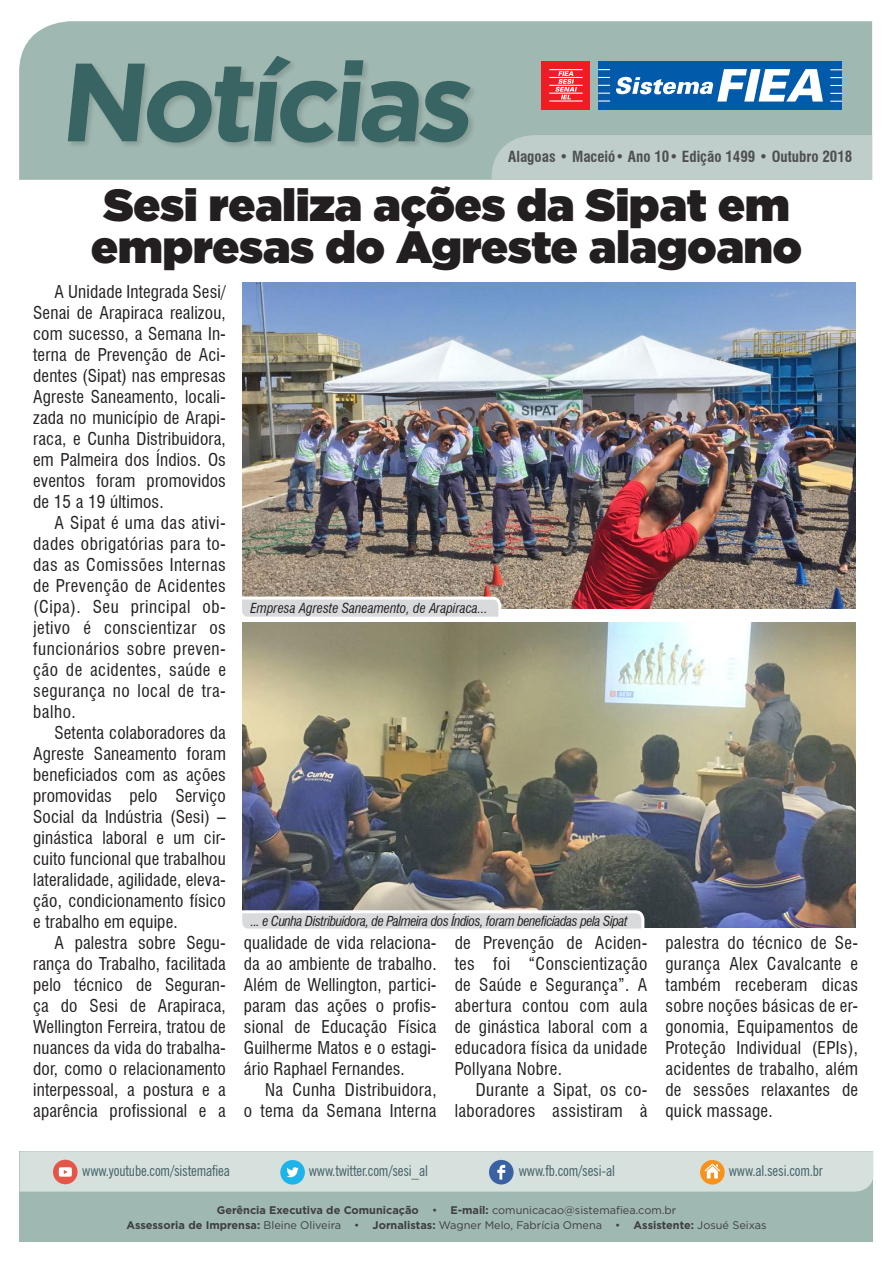
<style>
.page{position:relative;width:893px;height:1263px;background:#fff}
.page>*{position:absolute;margin:0;border:0;box-sizing:border-box;transform-origin:0 0}
.t1{font:700 110.85px "Gotham";color:#386563}
.texto{font:900 45px "Gotham";color:#231f20}
.texto-2{font:condensed 17.25px/21px "Swiss 721 BT";letter-spacing:.02em;color:#231f20;text-align:justify}
.t2{font:condensed 15px "News Gothic BT";letter-spacing:-.01em;color:#436169}
.t3{font:700 condensed 15px "Swiss 721 BT";color:#4e4f50}
.texto-3{font:italic condensed 13.5px "Swiss 721 BT";letter-spacing:-.03em;color:#231f20}
.texto-4{font:italic condensed 13.5px "Swiss 721 BT";color:#231f20}
.t4{font:11.1px/15px "Gotham";color:#3e3e3f;text-align:center}
.s1{font-weight:700}
</style>
<div class="page">
<div style="left:20px;top:1151px;width:853px;height:91px;background:#9fb8b1"></div>
<div style="left:19px;top:21px;width:853px;height:159px;background:#9fb8b1"></div>
<div style="left:492px;top:135px;width:380px;height:45px;background:#bfceca"></div>
<div style="left:66px;top:55px;width:412px;height:95px;background:#231f20;opacity:.18"></div>
<div style="left:598px;top:61px;width:244px;height:48px;background:#015aaa"></div>
<div style="left:541px;top:61px;width:49px;height:48px;background:#ee1d23"></div>
<svg style="left:555px;top:71px;width:22px;height:28px"></svg>
<hr style="left:549px;top:77px;width:34px;height:1px;background:#fff">
<hr style="left:549px;top:100px;width:34px;height:2px;background:#fff">
<hr style="left:549px;top:93px;width:34px;height:1px;background:#fff">
<hr style="left:549px;top:85px;width:34px;height:1px;background:#fff">
<hr style="left:549px;top:69px;width:34px;height:1px;background:#fff">
<svg style="left:598px;top:77px;width:12px;height:1px"></svg>
<svg style="left:598px;top:100px;width:12px;height:2px"></svg>
<svg style="left:598px;top:93px;width:12px;height:1px"></svg>
<svg style="left:598px;top:85px;width:12px;height:1px"></svg>
<svg style="left:598px;top:69px;width:12px;height:1px"></svg>
<svg style="left:830px;top:77px;width:12px;height:1px"></svg>
<svg style="left:830px;top:101px;width:12px;height:1px"></svg>
<svg style="left:830px;top:93px;width:12px;height:1px"></svg>
<svg style="left:830px;top:85px;width:12px;height:1px"></svg>
<svg style="left:830px;top:69px;width:12px;height:1px"></svg>
<svg style="left:616px;top:69px;width:207px;height:33px"></svg>
<svg style="left:20px;top:1151px;width:853px;height:40px;background:#d2dbd7"></svg>
<img style="left:242px;top:623px;width:614px;height:304px">
<svg style="left:242px;top:909px;width:404px;height:20px;background:#d8d9db"></svg>
<img style="left:242px;top:282px;width:614px;height:326px">
<svg style="left:242px;top:595px;width:261px;height:22px;background:#dad9d9"></svg>
<h1 class="t1" style="left:58px;top:29px;width:429px">Notícias</h1>
<p class="t3" style="left:508px;top:148px;width:346px">Alagoas • Maceió• Ano 10• Edição 1499 • Outubro 2018</p>
<p class="texto" style="left:104px;top:173px;width:688px">Sesi realiza ações da Sipat em</p>
<p class="texto" style="left:91px;top:215px;width:712px">empresas do Agreste alagoano</p>
<p class="texto-2" style="left:33px;top:281px;width:194px;text-indent:21px">A Unidade Integrada Sesi/ Senai de Arapiraca realizou, com sucesso, a Semana In&shy;terna de Prevenção de Aci&shy;dentes (Sipat) nas empresas Agreste Saneamento, locali&shy;zada no município de Arapi&shy;raca, e Cunha Distribuidora, em Palmeira dos Índios. Os eventos foram promovidos de 15 a 19 últimos.</p>
<p class="texto-2" style="left:33px;top:512px;width:194px;text-indent:21px">A Sipat é uma das ativi&shy;dades obrigatórias para to&shy;das as Comissões Internas de Prevenção de Acidentes (Cipa). Seu principal ob&shy;jetivo é conscientizar os funcionários sobre preven&shy;ção de acidentes, saúde e segurança no local de tra&shy;balho.</p>
<p class="texto-2" style="left:33px;top:722px;width:194px;text-indent:21px">Setenta colaboradores da Agreste Saneamento foram beneficiados com as ações promovidas pelo Serviço Social da Indústria (Sesi) – ginástica laboral e um cir&shy;cuito funcional que trabalhou lateralidade, agilidade, eleva&shy;ção, condicionamento físico e trabalho em equipe.</p>
<p class="texto-2" style="left:33px;top:932px;width:194px;text-indent:21px">A palestra sobre Segu&shy;rança do Trabalho, facilitada pelo técnico de Seguran&shy;ça do Sesi de Arapiraca, Wellington Ferreira, tratou de nuances da vida do trabalha&shy;dor, como o relacionamento interpessoal, a postura e a aparência profissional e a</p>
<p class="texto-2" style="left:244px;top:932px;width:194px">qualidade de vida relaciona&shy;da ao ambiente de trabalho.<br>Além de Wellington, partici&shy;param das ações o profis&shy;sional de Educação Física Guilherme Matos e o estagi&shy;ário Raphael Fernandes.</p>
<p class="texto-4" style="left:250px;top:600px;width:239px">Empresa Agreste Saneamento, de Arapiraca...</p>
<p class="texto-3" style="left:251px;top:913px;width:378px">... e Cunha Distribuidora, de Palmeira dos Índios, foram beneficiadas pela Sipat</p>
<p class="texto-2" style="left:455px;top:932px;width:194px">de Prevenção de Aciden&shy;tes foi “Conscientização de Saúde e Segurança”. A abertura contou com aula de ginástica laboral com a educadora física da unidade Pollyana Nobre.</p>
<p class="texto-2" style="left:455px;top:1079px;width:194px;text-align:right">Durante a Sipat, os co&shy;laboradores assistiram à</p>
<p class="texto-2" style="left:244px;top:1079px;width:194px;text-align:right">Na Cunha Distribuidora,<br>o tema da Semana Interna</p>
<p class="texto-2" style="left:665px;top:932px;width:194px">palestra do técnico de Se&shy;gurança Alex Cavalcante e também receberam dicas sobre noções básicas de er&shy;gonomia, Equipamentos de Proteção Individual (EPIs), acidentes de trabalho, além de sessões relaxantes de quick massage.</p>
<p class="t2" style="left:82px;top:1161px;width:149px">www.youtube.com/sistemafiea</p>
<p class="t2" style="left:309px;top:1161px;width:121px">www.twitter.com/sesi_al</p>
<p class="t2" style="left:519px;top:1161px;width:98px">www.fb.com/sesi-al</p>
<p class="t2" style="left:729px;top:1161px;width:96px">www.al.sesi.com.br</p>
<p class="t4" style="left:126px;top:1203px;width:642px"><span class="s1">Gerência Executiva de Comunicação</span> • <span class="s1">E-mail:</span> comunicacao@sistemafiea.com.br<br><span class="s1">Assessoria de Imprensa:</span> Bleine Oliveira • <span class="s1">Jornalistas:</span> Wagner Melo, Fabrícia Omena • <span class="s1">Assistente:</span> Josué Seixas</p>
</div>
